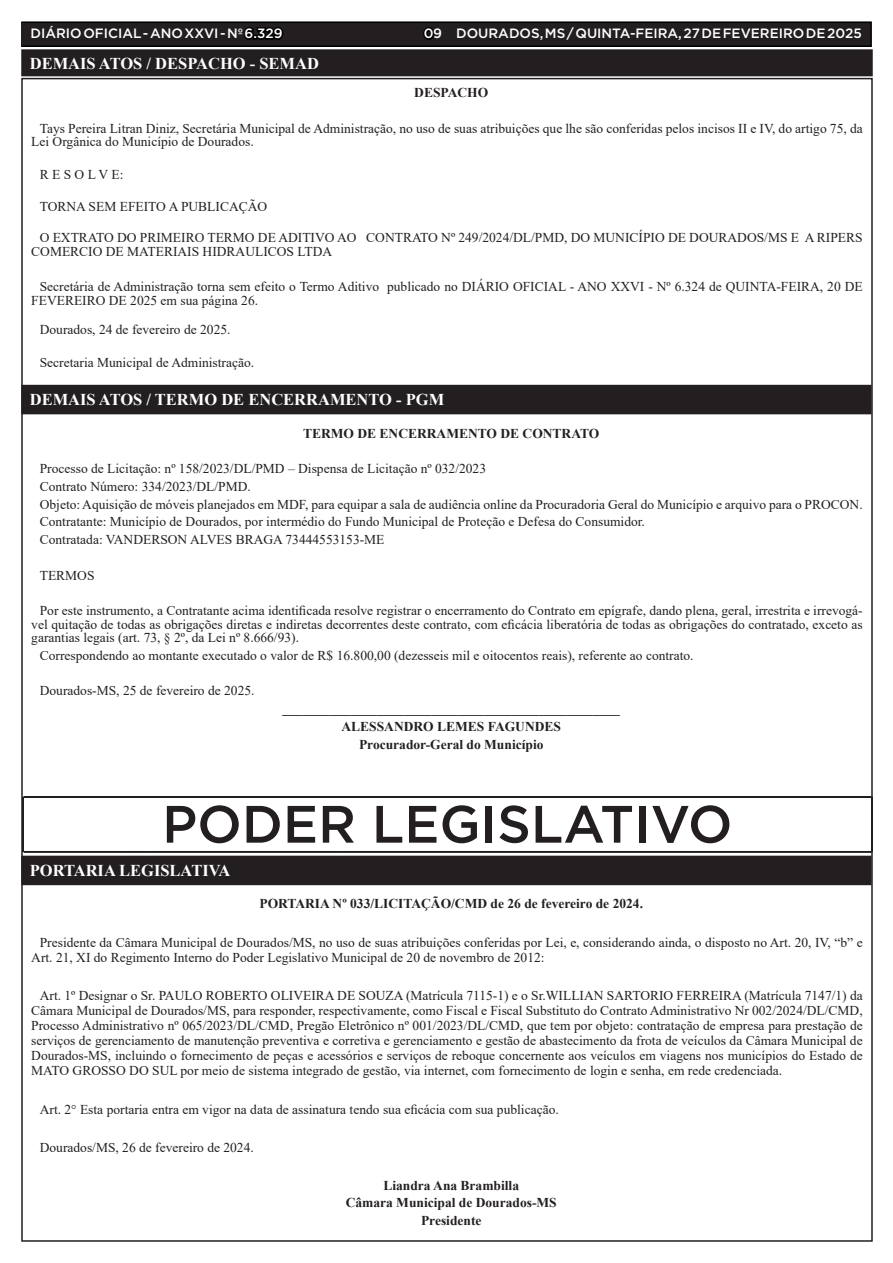
<style>
.page{position:relative;width:893px;height:1263px;background:#fff}
.page>*{position:absolute;margin:0;border:0;box-sizing:border-box;transform-origin:0 0}
.t1{font:500 52.5px "Gotham";color:#231f20}
.TEXTO{font:700 16.5px "Times New Roman";color:#fff}
.TEXTO-2{font:13.5px/15px "Times New Roman";color:#231f20}
.TEXTO-3{font:700 13.5px "Times New Roman";color:#231f20}
.t2{font:500 13.5px "Gotham";color:#fff}
.s1{color:#000}
</style>
<div class="page">
<div style="left:21px;top:22px;width:850px;height:24px;background:#231f20"></div>
<div style="left:21px;top:21px;width:851px;height:26px;border:2px solid #000"></div>
<div style="left:23px;top:387px;width:846px;height:25px;background:#231f20"></div>
<div style="left:21px;top:385px;width:850px;height:29px;border:4px solid #231f20"></div>
<div style="left:23px;top:858px;width:846px;height:25px;background:#231f20"></div>
<div style="left:21px;top:856px;width:850px;height:29px;border:4px solid #231f20"></div>
<div style="left:23px;top:51px;width:848px;height:23px;background:#231f20"></div>
<div style="left:21px;top:49px;width:852px;height:27px;border:4px solid #231f20"></div>
<svg style="left:22px;top:796px;width:851px;height:57px"></svg>
<p class="t2" style="left:31px;top:25px;width:253px">DIÁRIO OFICIAL - ANO XXVI - Nº <span class="s1">6.329</span></p>
<p class="t2" style="left:424px;top:25px;width:439px"><span class="s1">0</span>9 DOURADOS, MS / QUINTA-FEIRA, 27 DE FEVEREIRO DE 2025</p>
<p class="TEXTO" style="left:30px;top:52px;width:291px">DEMAIS ATOS / DESPACHO - SEMAD</p>
<p class="TEXTO-3" style="left:414px;top:83px;width:76px">DESPACHO</p>
<p class="TEXTO-2" style="left:31px;top:121px;width:833px;line-height:13.5px;text-indent:9px">Tays Pereira Litran Diniz, Secretária Municipal de Administração, no uso de suas atribuições que lhe são conferidas pelos incisos II e IV, do artigo 75, da<br>Lei Orgânica do Município de Dourados.</p>
<p class="TEXTO-2" style="left:40px;top:166px;width:85px">R E S O L V E:</p>
<p class="TEXTO-2" style="left:40px;top:199px;width:229px">TORNA SEM EFEITO A PUBLICAÇÃO</p>
<p class="TEXTO-2" style="left:31px;top:230px;width:833px;line-height:13.5px;text-indent:9px">O EXTRATO DO PRIMEIRO TERMO DE ADITIVO AO CONTRATO Nº 249/2024/DL/PMD, DO MUNICÍPIO DE DOURADOS/MS E A RIPERS<br>COMERCIO DE MATERIAIS HIDRAULICOS LTDA</p>
<p class="TEXTO-2" style="left:31px;top:279px;width:833px;line-height:13.5px;text-indent:9px">Secretária de Administração torna sem efeito o Termo Aditivo publicado no DIÁRIO OFICIAL - ANO XXVI - Nº 6.324 de QUINTA-FEIRA, 20 DE<br>FEVEREIRO DE 2025 em sua página 26.</p>
<p class="TEXTO-2" style="left:40px;top:322px;width:192px">Dourados, 24 de fevereiro de 2025.</p>
<p class="TEXTO-2" style="left:40px;top:354px;width:216px">Secretaria Municipal de Administração.</p>
<p class="TEXTO" style="left:30px;top:387px;width:416px">DEMAIS ATOS / TERMO DE ENCERRAMENTO - PGM</p>
<p class="TEXTO-3" style="left:303px;top:423px;width:298px">TERMO DE ENCERRAMENTO DE CONTRATO</p>
<p class="TEXTO-2" style="left:40px;top:461px;width:448px">Processo de Licitação: nº 158/2023/DL/PMD – Dispensa de Licitação nº 032/2023</p>
<p class="TEXTO-2" style="left:40px;top:478px;width:213px">Contrato Número: 334/2023/DL/PMD.</p>
<p class="TEXTO-2" style="left:40px;top:496px;width:824px">Objeto: Aquisição de móveis planejados em MDF, para equipar a sala de audiência online da Procuradoria Geral do Município e arquivo para o PROCON.</p>
<p class="TEXTO-2" style="left:40px;top:514px;width:607px">Contratante: Município de Dourados, por intermédio do Fundo Municipal de Proteção e Defesa do Consumidor.</p>
<p class="TEXTO-2" style="left:40px;top:532px;width:346px">Contratada: VANDERSON ALVES BRAGA 73444553153-ME</p>
<p class="TEXTO-2" style="left:40px;top:567px;width:56px">TERMOS</p>
<p class="TEXTO-2" style="left:31px;top:603px;width:833px;line-height:13.5px;text-align:justify;text-indent:9px">Por este instrumento, a Contratante acima identificada resolve registrar o encerramento do Contrato em epígrafe, dando plena, geral, irrestrita e irrevogá&shy;vel quitação de todas as obrigações diretas e indiretas decorrentes deste contrato, com eficácia liberatória de todas as obrigações do contratado, exceto as garantias legais (art. 73, § 2º, da Lei nº 8.666/93).</p>
<p class="TEXTO-2" style="left:40px;top:647px;width:655px">Correspondendo ao montante executado o valor de R$ 16.800,00 (dezesseis mil e oitocentos reais), referente ao contrato.</p>
<p class="TEXTO-2" style="left:40px;top:683px;width:216px">Dourados-MS, 25 de fevereiro de 2025.</p>
<p class="TEXTO-3" style="left:282px;top:699px;width:339px">__________________________________________________</p>
<p class="TEXTO-3" style="left:341px;top:717px;width:221px">ALESSANDRO LEMES FAGUNDES</p>
<p class="TEXTO-3" style="left:359px;top:734px;width:186px">Procurador-Geral do Município</p>
<p class="t1" style="left:162px;top:790px;width:572px">PODER LEGISLATIVO</p>
<p class="TEXTO" style="left:30px;top:858px;width:202px">PORTARIA LEGISLATIVA</p>
<p class="TEXTO-3" style="left:259px;top:894px;width:385px">PORTARIA Nº 033/LICITAÇÃO/CMD de 26 de fevereiro de 2024.</p>
<p class="TEXTO-2" style="left:31px;top:934px;width:833px;text-indent:9px">Presidente da Câmara Municipal de Dourados/MS, no uso de suas atribuições conferidas por Lei, e, considerando ainda, o disposto no Art. 20, IV, “b” e<br>Art. 21, XI do Regimento Interno do Poder Legislativo Municipal de 20 de novembro de 2012:</p>
<p class="TEXTO-2" style="left:31px;top:988px;width:833px;text-align:justify;text-indent:9px">Art. 1º Designar o Sr. PAULO ROBERTO OLIVEIRA DE SOUZA (Matrícula 7115-1) e o Sr.WILLIAN SARTORIO FERREIRA (Matrícula 7147/1) da Câmara Municipal de Dourados/MS, para responder, respectivamente, como Fiscal e Fiscal Substituto do Contrato Administrativo Nr 002/2024/DL/CMD, Processo Administrativo nº 065/2023/DL/CMD, Pregão Eletrônico nº 001/2023/DL/CMD, que tem por objeto: contratação de empresa para prestação de serviços de gerenciamento de manutenção preventiva e corretiva e gerenciamento e gestão de abastecimento da frota de veículos da Câmara Municipal de Dourados-MS, incluindo o fornecimento de peças e acessórios e serviços de reboque concernente aos veículos em viagens nos municípios do Estado de MATO GROSSO DO SUL por meio de sistema integrado de gestão, via internet, com fornecimento de login e senha, em rede credenciada.</p>
<p class="TEXTO-2" style="left:40px;top:1101px;width:521px">Art. 2° Esta portaria entra em vigor na data de assinatura tendo sua eficácia com sua publicação.</p>
<p class="TEXTO-2" style="left:40px;top:1140px;width:216px">Dourados/MS, 26 de fevereiro de 2024.</p>
<p class="TEXTO-3" style="left:383px;top:1175px;width:137px">Liandra Ana Brambilla</p>
<p class="TEXTO-3" style="left:346px;top:1193px;width:213px">Câmara Municipal de Dourados-MS</p>
<p class="TEXTO-3" style="left:421px;top:1211px;width:62px">Presidente</p>
</div>
